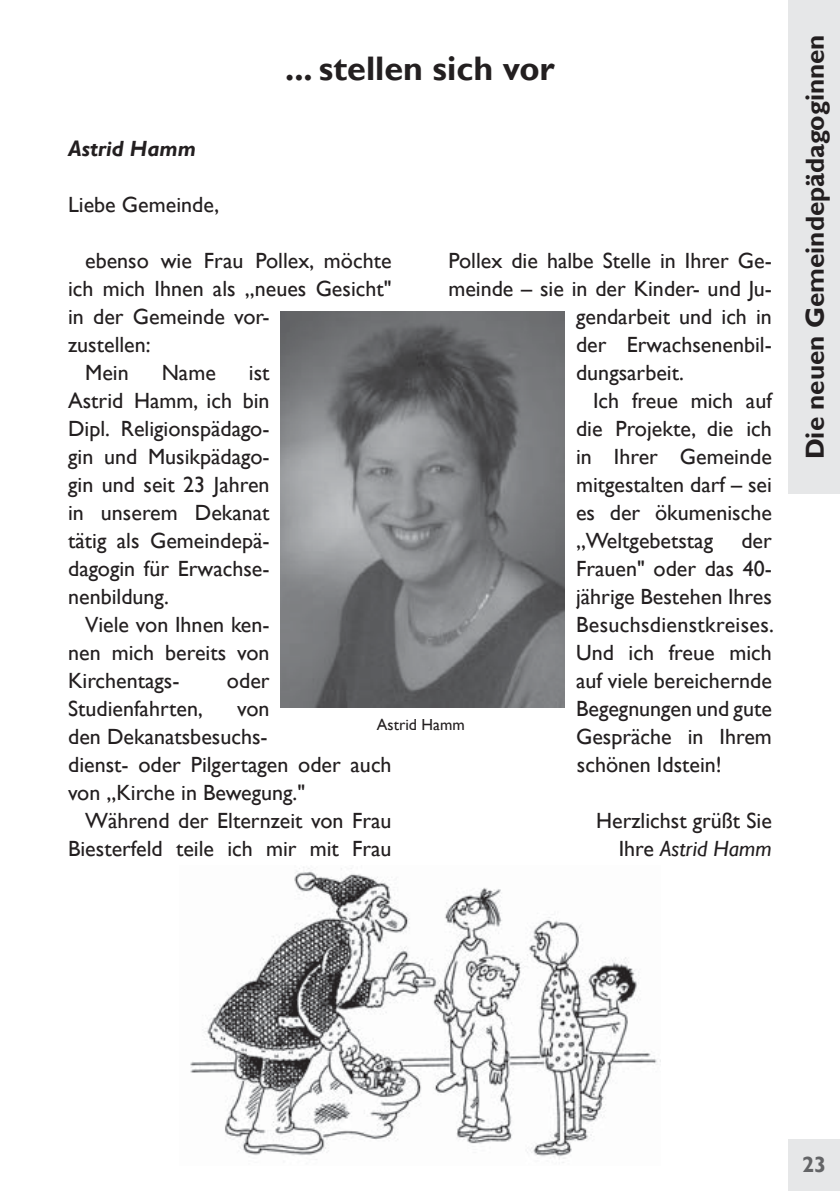
<style>
.page{position:relative;width:840px;height:1191px;background:#fff}
.page>*{position:absolute;margin:0;border:0;box-sizing:border-box;transform-origin:0 0}
.t1{font:700 34px "Gill Sans";color:#231f20}
.t2{font:700 26px "Gill Sans";color:#231f20}
.t3{font:22px/28px "Gill Sans";color:#231f20;text-align:justify}
.t4{font:italic 700 22px "Gill Sans";color:#231f20}
.t5{font:700 22px "Gill Sans";color:#636466}
.t6{font:16px "Gill Sans";color:#231f20}
.s1{font-style:italic}
</style>
<div class="page">
<div style="left:788px;top:0;width:51px;height:493px;background:#e6e7e8"></div>
<div style="left:788px;top:1140px;width:51px;height:51px;background:#e6e7e8"></div>
<img style="left:281px;top:312px;width:283px;height:396px">
<img style="left:190px;top:867px;width:467px;height:296px">
<p class="t4" style="left:68px;top:135px;width:129px">Astrid Hamm</p>
<h1 class="t1" style="left:285px;top:49px;width:271px">... stellen sich vor</h1>
<p class="t3" style="left:68px;top:190px;width:152px">Liebe Gemeinde,</p>
<p class="t3" style="left:85px;top:246px;width:308px">ebenso wie Frau Pollex, möchte</p>
<p class="t3" style="left:68px;top:274px;width:325px">ich mich Ihnen als „neues Gesicht"</p>
<p class="t3" style="left:68px;top:302px;width:203px">in der Gemeinde vor-</p>
<p class="t3" style="left:68px;top:330px;width:84px">zustellen:</p>
<p class="t3" style="left:85px;top:358px;width:45px">Mein</p>
<p class="t3" style="left:162px;top:358px;width:56px">Name</p>
<p class="t3" style="left:448px;top:246px;width:325px">Pollex die halbe Stelle in Ihrer Ge-</p>
<p class="t3" style="left:448px;top:274px;width:325px">meinde – sie in der Kinder- und Ju-</p>
<p class="t3" style="left:575px;top:302px;width:197px">gendarbeit und ich in</p>
<p class="t3" style="left:575px;top:330px;width:197px">der Erwachsenenbil-</p>
<p class="t3" style="left:575px;top:358px;width:109px">dungsarbeit.</p>
<p class="t3" style="left:592px;top:386px;width:180px">Ich freue mich auf</p>
<p class="t3" style="left:575px;top:414px;width:197px">die Projekte, die ich</p>
<p class="t3" style="left:575px;top:442px;width:197px">in Ihrer Gemeinde</p>
<p class="t3" style="left:575px;top:470px;width:197px">mitgestalten darf – sei</p>
<p class="t3" style="left:575px;top:498px;width:197px">es der ökumenische</p>
<p class="t3" style="left:575px;top:526px;width:138px">„Weltgebetstag</p>
<p class="t3" style="left:68px;top:358px;width:203px;text-indent:181px">ist Astrid Hamm, ich bin Dipl. Religionspädago&shy;gin und Musikpädago&shy;gin und seit 23 Jahren in unserem Dekanat tätig als Gemeindepä&shy;dagogin für Erwachse&shy;nenbildung.</p>
<p class="t3" style="left:68px;top:610px;width:203px;text-indent:17px">Viele von Ihnen ken&shy;nen mich bereits von Kirchentags-</p>
<p class="t3" style="left:575px;top:526px;width:199px;text-indent:165px">der Frauen" oder das 40- jährige Bestehen Ihres Besuchsdienstkreises.<br>Und ich freue mich auf viele bereichernde Begegnungen und gute Gespräche in Ihrem schönen Idstein!</p>
<p class="t3" style="left:227px;top:666px;width:44px">oder</p>
<p class="t3" style="left:68px;top:694px;width:136px">Studienfahrten,</p>
<p class="t3" style="left:68px;top:694px;width:325px;text-align:left;text-indent:169px">von<br>den Dekanatsbesuchs-<br>dienst- oder Pilgertagen oder auch von „Kirche in Bewegung."</p>
<p class="t3" style="left:68px;top:806px;width:325px;text-align:right">Während der Elternzeit von Frau<br>Biesterfeld teile ich mir mit Frau</p>
<p class="t6" style="left:376px;top:715px;width:89px">Astrid Hamm</p>
<p class="t3" style="left:595px;top:806px;width:177px;text-align:right">Herzlichst grüßt Sie<br>Ihre <span class="s1">Astrid Hamm</span></p>
<p class="t2" style="left:799px;top:459px;width:426px;rotate:-90deg">Die neuen Gemeindepädagoginnen</p>
<p class="t5" style="left:801px;top:1151px;width:26px">23</p>
</div>
